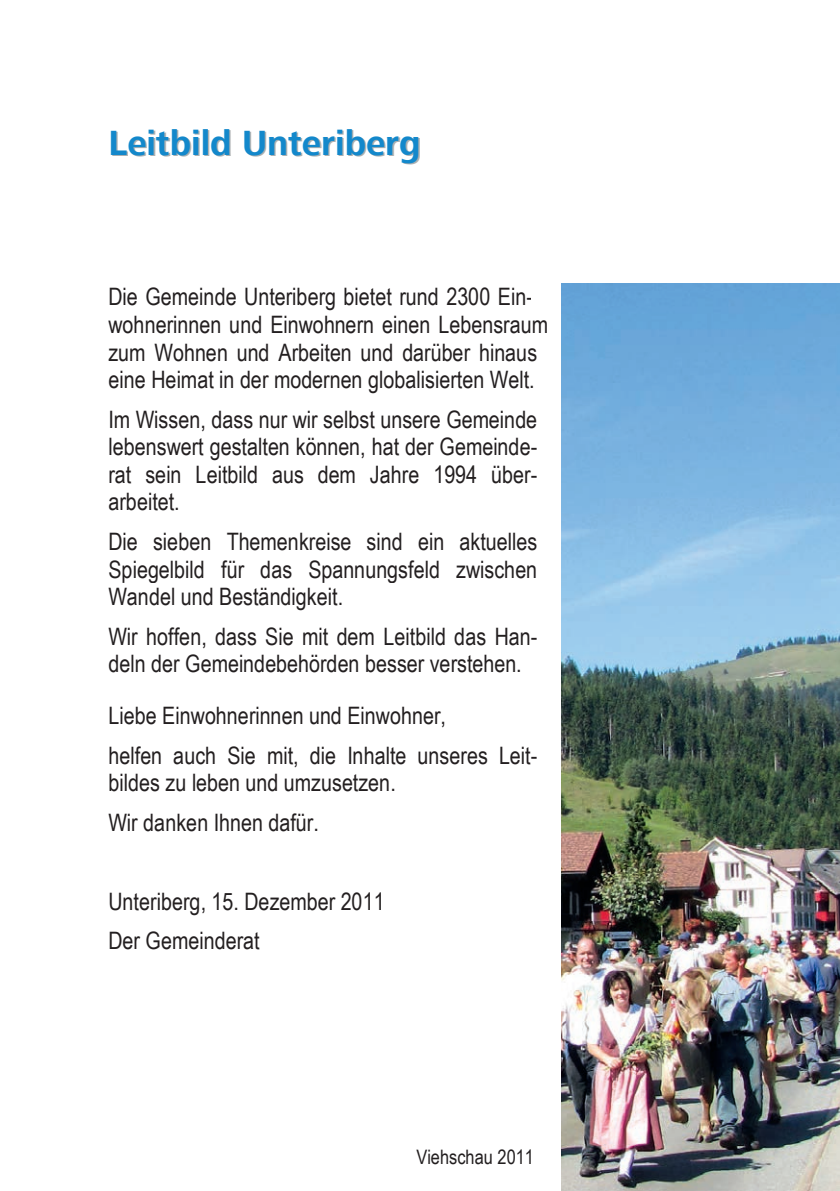
<style>
.page{position:relative;width:840px;height:1191px;background:#fff}
.page>*{position:absolute;margin:0;border:0;box-sizing:border-box;transform-origin:0 0}
.t1{font:700 36px "Frutiger Next Com";color:#1388cb}
.t2{font:24px/27.6px "Arial Narrow";letter-spacing:.005em;color:#231f20}
.t3{font:20px "Arial Narrow";color:#231f20}
</style>
<div class="page">
<img style="left:561px;top:283px;width:278px;height:908px">
<h1 class="t1" style="left:108px;top:122px;width:313px">Leitbild Unteriberg</h1>
<p class="t2" style="left:108px;top:282px;width:441px">Die Gemeinde Unteriberg bietet rund 2300 Ein&shy;wohnerinnen und Einwohner einen Lebensraum zum Wohnen und Arbeiten und darüber hinaus eine Heimat in der modernen globalisierten Welt.</p>
<p class="t2" style="left:108px;top:404px;width:430px;text-align:justify">Im Wissen, dass nur wir selbst unsere Gemeinde lebenswert gestalten können, hat der Gemeinde&shy;rat sein Leitbild aus dem Jahre 1994 über&shy;arbeitet.</p>
<p class="t2" style="left:108px;top:527px;width:430px;text-align:justify">Die sieben Themenkreise sind ein aktuelles Spiegelbild für das Spannungsfeld zwischen Wandel und Beständigkeit.</p>
<p class="t2" style="left:108px;top:621px;width:430px">Wir hoffen, dass Sie mit dem Leitbild das Han&shy;deln der Gemeindebehörden besser verstehen.</p>
<p class="t2" style="left:108px;top:694px;width:430px;line-height:39.6px">Liebe Einwohnerinnen und Einwohner,<br>helfen auch Sie mit, die Inhalte unseres Leit-</p>
<p class="t2" style="left:108px;top:761px;width:289px;line-height:39.6px">bildes zu leben und umzusetzen.<br>Wir danken Ihnen dafür.</p>
<p class="t2" style="left:363px;top:310px;width:12px">n</p>
<p class="t2" style="left:108px;top:880px;width:278px;line-height:39.4px">Unteriberg, 15. Dezember 2011<br>Der Gemeinderat</p>
<p class="t3" style="left:416px;top:1142px;width:119px">Viehschau 2011</p>
</div>
